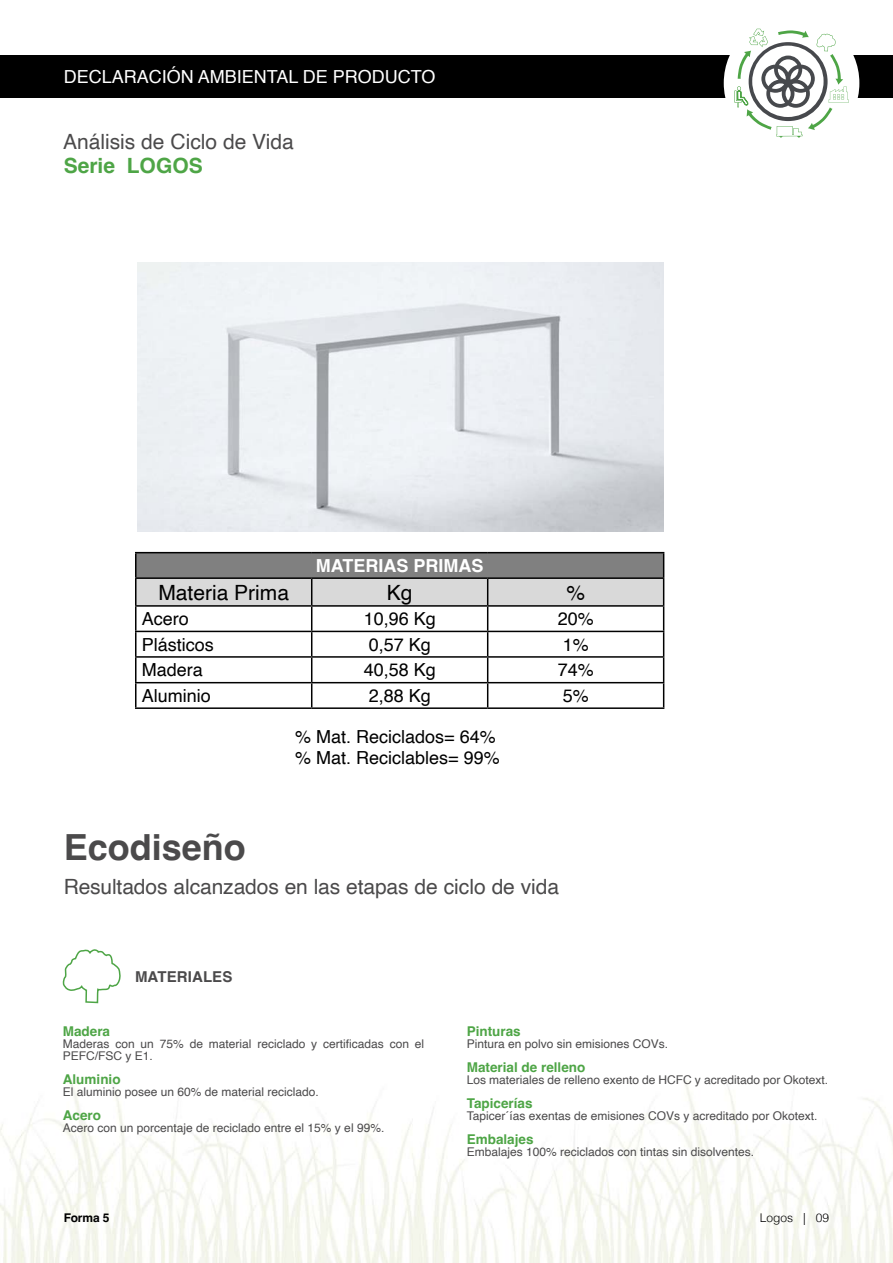
<style>
.page{position:relative;width:893px;height:1263px;background:#fff}
.page>*{position:absolute;margin:0;border:0;box-sizing:border-box;transform-origin:0 0}
.t1{font:700 36px "Helvetica";color:#4b4a4b}
.t2{font:21px "Helvetica";color:#4b4a4b}
.t3{font:21px "Helvetica";color:#000}
.t4{font:700 21px "Helvetica";color:#4ea546}
.t5{font:18px "Helvetica";color:#000}
.t6{font:18px "Helvetica";color:#fff}
.t7{font:700 18px "Helvetica";color:#fff}
.t8{font:700 15px "Helvetica";letter-spacing:.005em;color:#4b4a4b}
.t9{font:700 13.5px "Helvetica";color:#4ea546}
.t10{font:12px/12px "Helvetica";color:#4b4a4b}
.t11{font:300 12px "Helvetica";color:#000}
.t12{font:700 12px "Helvetica";letter-spacing:-.01em;color:#000}
</style>
<div class="page">
<img style="left:0;top:1080px;width:893px;height:183px">
<div style="left:0;top:55px;width:893px;height:43px;background:#000"></div>
<div style="left:724px;top:15px;width:135px;height:136px;background:#fff;border-radius:50%"></div>
<svg style="left:735px;top:29px;width:114px;height:109px"></svg>
<svg style="left:62px;top:949px;width:59px;height:55px"></svg>
<img style="left:137px;top:262px;width:526px;height:269px">
<hr style="left:135px;top:707px;width:177px;height:2px;background:#000">
<hr style="left:312px;top:707px;width:176px;height:2px;background:#000">
<hr style="left:488px;top:707px;width:176px;height:2px;background:#000">
<svg style="left:135px;top:553px;width:529px;height:154px"></svg>
<hr style="left:135px;top:552px;width:177px;height:1px;background:#000">
<hr style="left:312px;top:552px;width:176px;height:1px;background:#000">
<hr style="left:488px;top:552px;width:176px;height:1px;background:#000">
<hr style="left:135px;top:577px;width:177px;height:2px;background:#000">
<hr style="left:312px;top:577px;width:176px;height:2px;background:#000">
<hr style="left:488px;top:577px;width:176px;height:2px;background:#000">
<p class="t6" style="left:64px;top:63px;width:373px">DECLARACIÓN AMBIENTAL DE PRODUCTO</p>
<p class="t2" style="left:63px;top:125px;width:232px">Análisis de Ciclo de Vida</p>
<p class="t4" style="left:64px;top:152px;width:140px">Serie LOGOS</p>
<p class="t7" style="left:316px;top:555px;width:169px">MATERIAS PRIMAS</p>
<p class="t3" style="left:158px;top:576px;width:132px">Materia Prima</p>
<p class="t3" style="left:387px;top:576px;width:27px">Kg</p>
<p class="t3" style="left:566px;top:576px;width:20px">%</p>
<p class="t5" style="left:142px;top:605px;width:49px">Acero</p>
<p class="t5" style="left:364px;top:605px;width:74px">10,96 Kg</p>
<p class="t5" style="left:558px;top:605px;width:38px">20%</p>
<p class="t5" style="left:142px;top:631px;width:74px">Plásticos</p>
<p class="t5" style="left:369px;top:631px;width:64px">0,57 Kg</p>
<p class="t5" style="left:563px;top:631px;width:28px">1%</p>
<p class="t5" style="left:142px;top:656px;width:63px">Madera</p>
<p class="t5" style="left:364px;top:656px;width:74px">40,58 Kg</p>
<p class="t5" style="left:558px;top:656px;width:38px">74%</p>
<p class="t5" style="left:142px;top:682px;width:71px">Aluminio</p>
<p class="t5" style="left:369px;top:682px;width:64px">2,88 Kg</p>
<p class="t5" style="left:563px;top:682px;width:28px">5%</p>
<p class="t5" style="left:295px;top:722px;width:202px">% Mat. Reciclados= 64%</p>
<p class="t5" style="left:295px;top:744px;width:206px">% Mat. Reciclables= 99%</p>
<p class="t1" style="left:64px;top:825px;width:184px">Ecodiseño</p>
<p class="t2" style="left:64px;top:870px;width:497px">Resultados alcanzados en las etapas de ciclo de vida</p>
<p class="t8" style="left:135px;top:968px;width:99px">MATERIALES</p>
<p class="t9" style="left:63px;top:1023px;width:49px">Madera</p>
<p class="t10" style="left:63px;top:1038px;width:363px">Maderas con un 75% de material reciclado y certificadas con el<br>PEFC/FSC y E1.</p>
<p class="t9" style="left:63px;top:1071px;width:59px">Aluminio</p>
<p class="t10" style="left:63px;top:1086px;width:258px">El aluminio posee un 60% de material reciclado.</p>
<p class="t9" style="left:63px;top:1107px;width:40px">Acero</p>
<p class="t10" style="left:63px;top:1122px;width:323px">Acero con un porcentaje de reciclado entre el 15% y el 99%.</p>
<p class="t9" style="left:467px;top:1023px;width:56px">Pinturas</p>
<p class="t10" style="left:467px;top:1038px;width:203px">Pintura en polvo sin emisiones COVs.</p>
<p class="t9" style="left:467px;top:1059px;width:120px">Material de relleno</p>
<p class="t10" style="left:467px;top:1074px;width:363px">Los materiales de relleno exento de HCFC y acreditado por Okotext.</p>
<p class="t9" style="left:467px;top:1095px;width:67px">Tapicerías</p>
<p class="t10" style="left:467px;top:1110px;width:352px">Tapicer´ías exentas de emisiones COVs y acreditado por Okotext.</p>
<p class="t9" style="left:467px;top:1131px;width:68px">Embalajes</p>
<p class="t10" style="left:467px;top:1146px;width:289px">Embalajes 100% reciclados con tintas sin disolventes.</p>
<p class="t12" style="left:64px;top:1211px;width:47px">Forma 5</p>
<p class="t11" style="left:760px;top:1207px;width:71px">Logos | 09</p>
</div>
